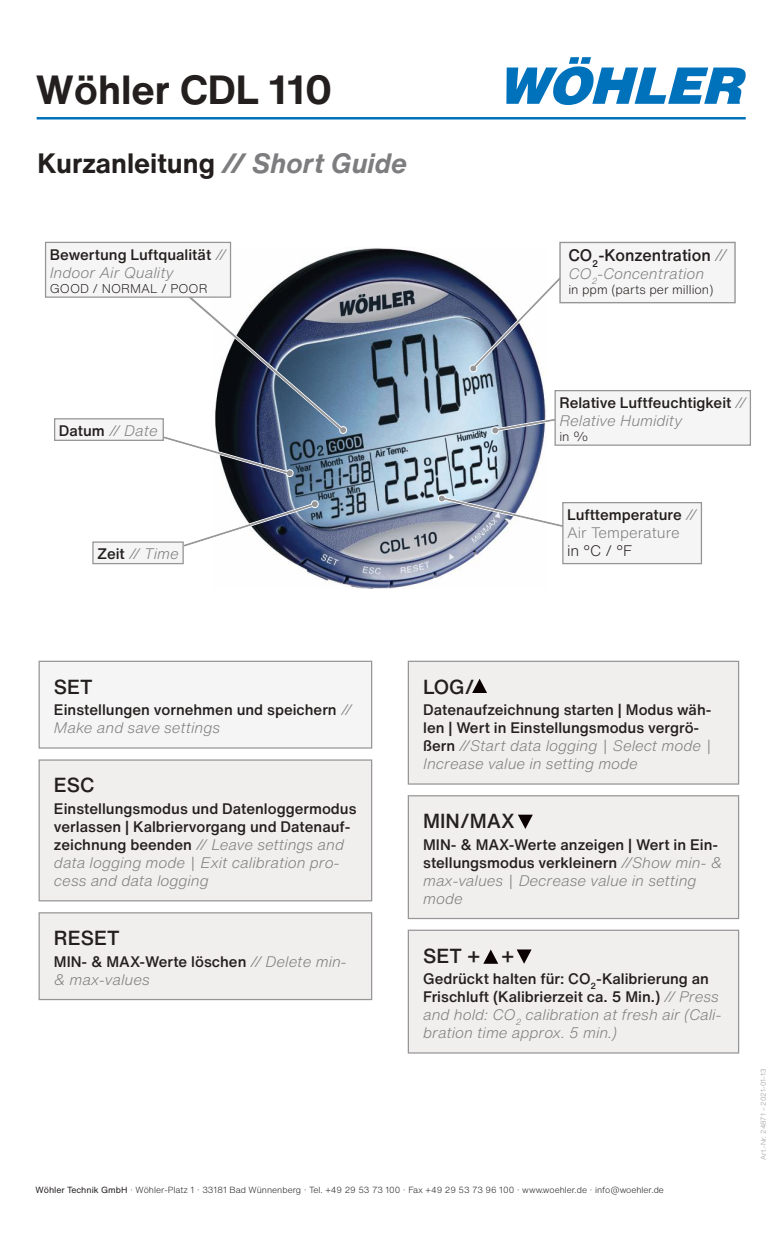
<style>
.page{position:relative;width:780px;height:1241px;background:#fff}
.page>*{position:absolute;margin:0;border:0;box-sizing:border-box;transform-origin:0 0}
.t1{font:700 40px "Helvetica Now Text";color:#241f1f}
.t2{font:700 27.5px "Helvetica Now Text";color:#241f1f}
.t3{font:500 20px "Helvetica Now Text";color:#241f1f}
.t4{font:500 16.5px "Helvetica Now Text";color:#241f1f}
.t5{font:500 15px/18px "Helvetica Now Text";color:#241f1f}
.t6{font:italic 300 15px/18px "Helvetica Now Text";color:#7d7c7e}
.t7{font:300 15px "Helvetica Now Text";color:#241f1f}
.t8{font:300 12.5px "Helvetica Now Text";color:#241f1f}
.t9{font:300 8.75px "Helvetica Now Text";color:#241f1f}
.t10{font:300 7px "Helvetica Now Text";color:#969698}
.s1{font-style:italic;color:#7d7c7e}
.s2{font-weight:300;font-style:italic;color:#7d7c7e}
.s3{font-weight:500;font-style:normal;color:#241f1f}
.s4{font-weight:300;color:#7d7c7e}
.s5{font-weight:400}
</style>
<div class="page">
<svg style="left:506px;top:57px;width:239px;height:48px"></svg>
<hr style="left:37px;top:117px;width:708px;height:2px;background:#0072bc">
<div style="left:39px;top:661px;width:332px;height:87px;background:#f6f5f5"></div>
<div style="left:39px;top:660px;width:333px;height:88px;border:1px solid #969698"></div>
<div style="left:39px;top:760px;width:332px;height:140px;background:#f0efee"></div>
<div style="left:39px;top:759px;width:333px;height:142px;border:1px solid #969698"></div>
<div style="left:39px;top:912px;width:332px;height:87px;background:#f0efee"></div>
<div style="left:39px;top:912px;width:333px;height:87px;border:1px solid #969698"></div>
<div style="left:408px;top:661px;width:330px;height:123px;background:#f0efee"></div>
<div style="left:407px;top:660px;width:332px;height:124px;border:1px solid #969698"></div>
<div style="left:408px;top:795px;width:330px;height:123px;background:#f0efee"></div>
<div style="left:407px;top:795px;width:332px;height:124px;border:1px solid #969698"></div>
<div style="left:408px;top:930px;width:330px;height:122px;background:#f0efee"></div>
<div style="left:407px;top:929px;width:332px;height:124px;border:1px solid #969698"></div>
<svg style="left:516px;top:949px;width:15px;height:14px"></svg>
<svg style="left:483px;top:949px;width:15px;height:14px"></svg>
<img style="left:226px;top:247px;width:320px;height:341px">
<svg style="left:468px;top:275px;width:95px;height:97px"></svg>
<div style="left:560px;top:242px;width:175px;height:60px;background:#f6f5f5"></div>
<div style="left:559px;top:242px;width:176px;height:61px;border:1px solid #969698"></div>
<div style="left:491px;top:426px;width:8px;height:8px;border:1px solid #fff;border-radius:3px"></div>
<svg style="left:494px;top:409px;width:60px;height:23px"></svg>
<div style="left:555px;top:390px;width:195px;height:55px;background:#f6f5f5"></div>
<div style="left:554px;top:390px;width:197px;height:56px;border:1px solid #969698"></div>
<svg style="left:438px;top:494px;width:124px;height:36px"></svg>
<div style="left:563px;top:502px;width:138px;height:61px;background:#f6f5f5"></div>
<div style="left:562px;top:502px;width:140px;height:62px;border:1px solid #969698"></div>
<div style="left:46px;top:242px;width:184px;height:55px;background:#f6f5f5"></div>
<div style="left:45px;top:242px;width:186px;height:56px;border:1px solid #969698"></div>
<svg style="left:130px;top:287px;width:217px;height:190px"></svg>
<div style="left:55px;top:419px;width:108px;height:21px;background:#f6f5f5"></div>
<div style="left:54px;top:418px;width:110px;height:23px;border:1px solid #969698"></div>
<svg style="left:184px;top:499px;width:136px;height:56px"></svg>
<div style="left:93px;top:542px;width:90px;height:21px;background:#f6f5f5"></div>
<div style="left:92px;top:541px;width:92px;height:23px;border:1px solid #969698"></div>
<svg style="left:472px;top:678px;width:15px;height:15px"></svg>
<svg style="left:518px;top:814px;width:15px;height:14px"></svg>
<h1 class="t1" style="left:35px;top:60px;width:298px">Wöhler CDL 110</h1>
<h2 class="t2" style="left:37px;top:143px;width:371px">Kurzanleitung <span class="s1">// Short Guide</span></h2>
<p class="t5" style="left:50px;top:245px;width:178px">Bewertung Luftqualität <span class="s2">//<br>Indoor Air Quality</span></p>
<p class="t8" style="left:50px;top:279px;width:159px">GOOD / NORMAL / POOR</p>
<p class="t6" style="left:59px;top:421px;width:101px"><span class="s3">Datum</span> // Date</p>
<p class="t6" style="left:97px;top:544px;width:83px"><span class="s3">Zeit</span> // Time</p>
<p class="t4" style="left:568px;top:243px;width:160px">CO<sub>2</sub>-Konzentration <span class="s2">//</span></p>
<p class="t6" style="left:568px;top:264px;width:137px">CO<sub>2</sub>-Concentration</p>
<p class="t8" style="left:568px;top:280px;width:146px">in ppm (parts per million)</p>
<p class="t5" style="left:559px;top:393px;width:188px">Relative Luftfeuchtigkeit <span class="s2">//<br>Relative Humidity</span></p>
<p class="t8" style="left:559px;top:427px;width:31px">in %</p>
<p class="t5" style="left:567px;top:505px;width:131px">Lufttemperature <span class="s2">//<br></span><span class="s4">Air Temperature</span></p>
<p class="t7" style="left:567px;top:539px;width:67px">in °C / °F</p>
<h3 class="t3" style="left:54px;top:671px;width:40px">SET</h3>
<p class="t5" style="left:54px;top:700px;width:299px">Einstellungen vornehmen und speichern <span class="s2">//<br>Make and save settings</span></p>
<h3 class="t3" style="left:54px;top:770px;width:42px">ESC</h3>
<p class="t5" style="left:54px;top:799px;width:304px">Einstellungsmodus und Datenloggermodus verlassen | Kalbriervorgang und Datenauf&shy;zeichnung beenden <span class="s2">// Leave settings and data logging mode | Exit calibration pro&shy;cess and data logging</span></p>
<h3 class="t3" style="left:54px;top:922px;width:67px">RESET</h3>
<p class="t6" style="left:54px;top:951px;width:294px"><span class="s3">MIN- &amp; MAX-Werte löschen</span> // Delete min-&amp; max-values</p>
<h3 class="t3" style="left:423px;top:671px;width:53px">LOG/</h3>
<p class="t5" style="left:423px;top:700px;width:291px">Datenaufzeichnung starten | Modus wäh&shy;len | Wert in Einstellungsmodus vergrö&shy;ßern <span class="s2">//Start data logging | Select mode | Increase value in setting mode</span></p>
<h3 class="t3" style="left:423px;top:805px;width:93px">MIN/MAX</h3>
<p class="t5" style="left:423px;top:834px;width:300px">MIN- &amp; MAX-Werte anzeigen | Wert in Ein&shy;stellungsmodus verkleinern <span class="s2">//Show min- &amp; max-values | Decrease value in setting mode</span></p>
<h3 class="t3" style="left:423px;top:940px;width:92px">SET + +</h3>
<p class="t5" style="left:423px;top:969px;width:300px">Gedrückt halten für: CO<sub>2</sub>-Kalibrierung an Frischluft (Kalibrierzeit ca. 5 Min.) <span class="s2">// Press and hold: CO</span><sub>2</sub> <span class="s2">calibration at fresh air (Cali&shy;bration time approx. 5 min.)</span></p>
<p class="t9" style="left:35px;top:1183px;width:630px"><span class="s5">Wöhler Technik GmbH</span> · Wöhler-Platz 1 · 33181 Bad Wünnenberg · Tel. +49 29 53 73 100 · Fax +49 29 53 73 96 100 · www.woehler.de · info@woehler.de</p>
<p class="t10" style="left:758px;top:1159px;width:92px;rotate:-90deg">Art.-Nr. 24871 – 2021-01-13</p>
</div>
